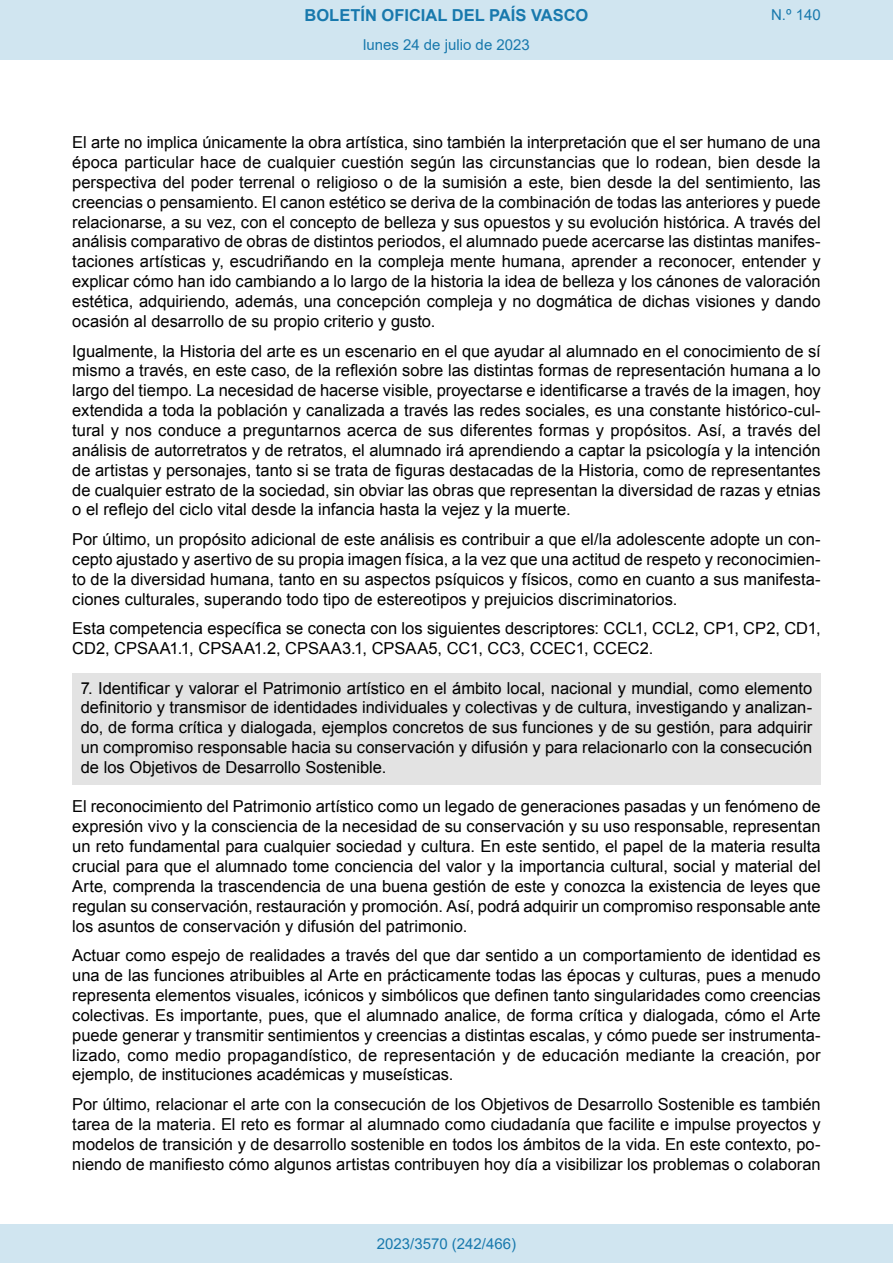
<style>
.page{position:relative;width:893px;height:1263px;background:#fff}
.page>*{position:absolute;margin:0;border:0;box-sizing:border-box;transform-origin:0 0}
.t1{font:16.5px/19.8px "Arial";color:#000;text-align:justify}
.t2{font:700 16.5px "Arial";color:#1879ad}
.Paginacion_Centro{font:15px "Arial";color:#1879ad}
</style>
<div class="page">
<div style="left:72px;top:673px;width:749px;height:112px;background:#e3e3e3"></div>
<div style="left:0;top:0;width:893px;height:60px;background:#d0e5f0"></div>
<div style="left:0;top:1225px;width:893px;height:38px;background:#d0e5f0"></div>
<p class="t2" style="left:305px;top:3px;width:285px">BOLETÍN OFICIAL DEL PAÍS VASCO</p>
<p class="Paginacion_Centro" style="left:771px;top:5px;width:51px">N.º 140</p>
<p class="Paginacion_Centro" style="left:363px;top:35px;width:168px">lunes 24 de julio de 2023</p>
<p class="t1" style="left:72px;top:133px;width:750px">El arte no implica únicamente la obra artística, sino también la interpretación que el ser humano de una época particular hace de cualquier cuestión según las circunstancias que lo rodean, bien desde la perspectiva del poder terrenal o religioso o de la sumisión a este, bien desde la del sentimiento, las creencias o pensamiento. El canon estético se deriva de la combinación de todas las anteriores y puede relacionarse, a su vez, con el concepto de belleza y sus opuestos y su evolución histórica. A través del análisis comparativo de obras de distintos periodos, el alumnado puede acercarse las distintas manifes&shy;taciones artísticas y, escudriñando en la compleja mente humana, aprender a reconocer, entender y explicar cómo han ido cambiando a lo largo de la historia la idea de belleza y los cánones de valoración estética, adquiriendo, además, una concepción compleja y no dogmática de dichas visiones y dando ocasión al desarrollo de su propio criterio y gusto.</p>
<p class="t1" style="left:72px;top:341px;width:750px">Igualmente, la Historia del arte es un escenario en el que ayudar al alumnado en el conocimiento de sí mismo a través, en este caso, de la reflexión sobre las distintas formas de representación humana a lo largo del tiempo. La necesidad de hacerse visible, proyectarse e identificarse a través de la imagen, hoy extendida a toda la población y canalizada a través las redes sociales, es una constante histórico-cul&shy;tural y nos conduce a preguntarnos acerca de sus diferentes formas y propósitos. Así, a través del análisis de autorretratos y de retratos, el alumnado irá aprendiendo a captar la psicología y la intención de artistas y personajes, tanto si se trata de figuras destacadas de la Historia, como de representantes de cualquier estrato de la sociedad, sin obviar las obras que representan la diversidad de razas y etnias o el reflejo del ciclo vital desde la infancia hasta la vejez y la muerte.</p>
<p class="t1" style="left:72px;top:530px;width:750px">Por último, un propósito adicional de este análisis es contribuir a que el/la adolescente adopte un con&shy;cepto ajustado y asertivo de su propia imagen física, a la vez que una actitud de respeto y reconocimien&shy;to de la diversidad humana, tanto en su aspectos psíquicos y físicos, como en cuanto a sus manifesta&shy;ciones culturales, superando todo tipo de estereotipos y prejuicios discriminatorios.</p>
<p class="t1" style="left:72px;top:619px;width:750px">Esta competencia específica se conecta con los siguientes descriptores: CCL1, CCL2, CP1, CP2, CD1,<br>CD2, CPSAA1.1, CPSAA1.2, CPSAA3.1, CPSAA5, CC1, CC3, CCEC1, CCEC2.</p>
<p class="t1" style="left:81px;top:678px;width:733px">7. Identificar y valorar el Patrimonio artístico en el ámbito local, nacional y mundial, como elemento definitorio y transmisor de identidades individuales y colectivas y de cultura, investigando y analizan&shy;do, de forma crítica y dialogada, ejemplos concretos de sus funciones y de su gestión, para adquirir un compromiso responsable hacia su conservación y difusión y para relacionarlo con la consecución de los Objetivos de Desarrollo Sostenible.</p>
<p class="t1" style="left:72px;top:797px;width:750px">El reconocimiento del Patrimonio artístico como un legado de generaciones pasadas y un fenómeno de expresión vivo y la consciencia de la necesidad de su conservación y su uso responsable, representan un reto fundamental para cualquier sociedad y cultura. En este sentido, el papel de la materia resulta crucial para que el alumnado tome conciencia del valor y la importancia cultural, social y material del Arte, comprenda la trascendencia de una buena gestión de este y conozca la existencia de leyes que regulan su conservación, restauración y promoción. Así, podrá adquirir un compromiso responsable ante los asuntos de conservación y difusión del patrimonio.</p>
<p class="t1" style="left:72px;top:946px;width:750px">Actuar como espejo de realidades a través del que dar sentido a un comportamiento de identidad es una de las funciones atribuibles al Arte en prácticamente todas las épocas y culturas, pues a menudo representa elementos visuales, icónicos y simbólicos que definen tanto singularidades como creencias colectivas. Es importante, pues, que el alumnado analice, de forma crítica y dialogada, cómo el Arte puede generar y transmitir sentimientos y creencias a distintas escalas, y cómo puede ser instrumenta&shy;lizado, como medio propagandístico, de representación y de educación mediante la creación, por ejemplo, de instituciones académicas y museísticas.</p>
<p class="t1" style="left:72px;top:1094px;width:750px">Por último, relacionar el arte con la consecución de los Objetivos de Desarrollo Sostenible es también tarea de la materia. El reto es formar al alumnado como ciudadanía que facilite e impulse proyectos y modelos de transición y de desarrollo sostenible en todos los ámbitos de la vida. En este contexto, po&shy;niendo de manifiesto cómo algunos artistas contribuyen hoy día a visibilizar los problemas o colaboran</p>
<p class="Paginacion_Centro" style="left:377px;top:1234px;width:141px">2023/3570 (242/466)</p>
</div>
